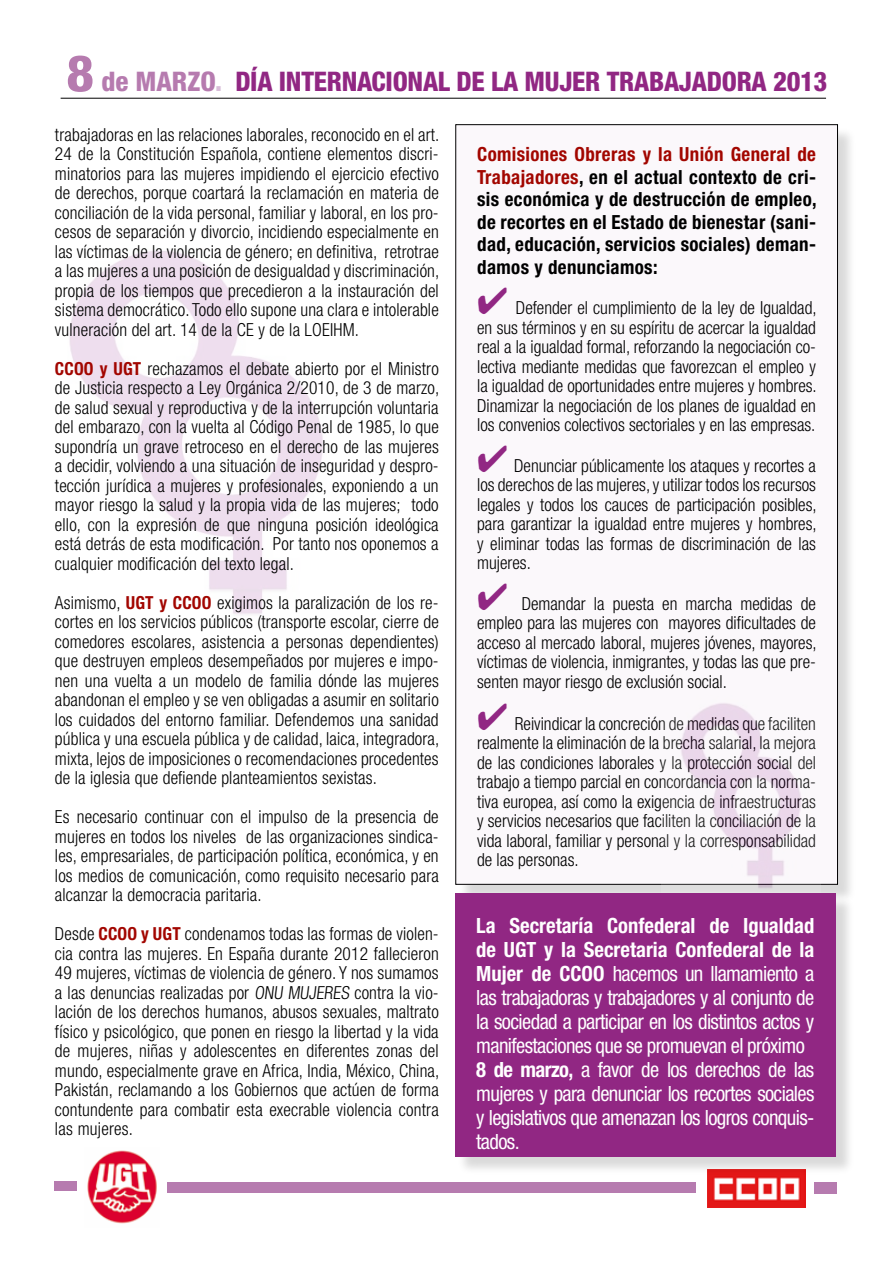
<style>
.page{position:relative;width:893px;height:1263px;background:#fff}
.page>*{position:absolute;margin:0;border:0;box-sizing:border-box;transform-origin:0 0}
.t1{font:800 condensed 27px "Helvetica Neue";letter-spacing:-.01em;color:#912783}
.t2{font:condensed 21px/24px "Helvetica Neue";letter-spacing:-.03em;color:#fff}
.t3{font:700 condensed 19.5px/22.5px "Helvetica Neue";letter-spacing:.02em;color:#000;text-align:justify}
.t4{font:300 condensed 18px/19.5px "Helvetica Neue";letter-spacing:.01em;color:#000;text-align:justify}
.s1{font-size:50.4px;color:#b67baf}
.s2{color:#b67baf}
.s3{color:#d9bed9}
.s4{font-weight:700;color:#a20600}
.s5{color:#a20600}
.s6{color:#912783}
.s7{font-weight:700}
</style>
<div class="page">
<img style="left:69px;top:251px;width:254px;height:364px">
<hr style="left:61px;top:98px;width:765px;height:1px;background:#000">
<img style="left:87px;top:1150px;width:70px;height:74px">
<img style="left:707px;top:1176px;width:98px;height:31px">
<div style="left:815px;top:1182px;width:22px;height:11px;background:#b67baf"></div>
<div style="left:167px;top:1182px;width:529px;height:10px;background:#b67baf"></div>
<div style="left:54px;top:1182px;width:23px;height:9px;background:#b67baf"></div>
<div style="left:457px;top:125px;width:400px;height:780px;background:#000;opacity:.15"></div>
<div style="left:456px;top:125px;width:381px;height:759px;background:#fbf8fb"></div>
<img style="left:662px;top:703px;width:159px;height:190px">
<div style="left:456px;top:893px;width:400px;height:283px;background:#000;opacity:.15"></div>
<div style="left:455px;top:893px;width:381px;height:263px;background:#912783"></div>
<h1 class="t1" style="left:67px;top:65px;width:762px"><span class="s1">8</span> <span class="s2">de MARZO</span><span class="s3">.</span> DÍA INTERNACIONAL DE LA MUJER TRABAJADORA 2013</h1>
<p class="t4" style="left:55px;top:124px;width:386px">trabajadoras en las relaciones laborales, reconocido en el art.<br>24 de la Constitución Española, contiene elementos discri&shy;minatorios para las mujeres impidiendo el ejercicio efectivo de derechos, porque coartará la reclamación en materia de conciliación de la vida personal, familiar y laboral, en los pro&shy;cesos de separación y divorcio, incidiendo especialmente en las víctimas de la violencia de género; en definitiva, retrotrae a las mujeres a una posición de desigualdad y discriminación, propia de los tiempos que precedieron a la instauración del sistema democrático. Todo ello supone una clara e intolerable vulneración del art. 14 de la CE y de la LOEIHM.</p>
<p class="t4" style="left:55px;top:358px;width:386px"><span class="s4">CCOO y UGT</span> rechazamos el debate abierto por el Ministro de Justicia respecto a Ley Orgánica 2/2010, de 3 de marzo, de salud sexual y reproductiva y de la interrupción voluntaria del embarazo, con la vuelta al Código Penal de 1985, lo que supondría un grave retroceso en el derecho de las mujeres a decidir, volviendo a una situación de inseguridad y despro&shy;tección jurídica a mujeres y profesionales, exponiendo a un mayor riesgo la salud y la propia vida de las mujeres; todo ello, con la expresión de que ninguna posición ideológica está detrás de esta modificación. Por tanto nos oponemos a cualquier modificación del texto legal.</p>
<p class="t4" style="left:55px;top:592px;width:386px">Asimismo, <span class="s4">UGT y CCOO</span> exigimos la paralización de los re&shy;cortes en los servicios públicos (transporte escolar, cierre de comedores escolares, asistencia a personas dependientes) que destruyen empleos desempeñados por mujeres e impo&shy;nen una vuelta a un modelo de familia dónde las mujeres abandonan el empleo y se ven obligadas a asumir en solitario los cuidados del entorno familiar. Defendemos una sanidad pública y una escuela pública y de calidad, laica, integradora, mixta, lejos de imposiciones o recomendaciones procedentes de la iglesia que defiende planteamientos sexistas.</p>
<p class="t4" style="left:55px;top:807px;width:385px">Es necesario continuar con el impulso de la presencia de mujeres en todos los niveles de las organizaciones sindica&shy;les, empresariales, de participación política, económica, y en los medios de comunicación, como requisito necesario para alcanzar la democracia paritaria.</p>
<p class="t4" style="left:55px;top:924px;width:386px">Desde <span class="s4">CCOO y UGT</span> condenamos todas las formas de violen&shy;cia contra las mujeres. En España durante 2012 fallecieron 49 mujeres, víctimas de violencia de género. Y nos sumamos a las denuncias realizadas por ONU MUJERES contra la vio&shy;lación de los derechos humanos, abusos sexuales, maltrato físico y psicológico, que ponen en riesgo la libertad y la vida de mujeres, niñas y adolescentes en diferentes zonas del mundo, especialmente grave en Africa, India, México, China, Pakistán, reclamando a los Gobiernos que actúen de forma contundente para combatir esta execrable violencia contra las mujeres.</p>
<p class="t3" style="left:477px;top:143px;width:341px"><span class="s5">Comisiones Obreras y la Unión General de Trabajadores</span>, en el actual contexto de cri&shy;sis económica y de destrucción de empleo, de recortes en el Estado de bienestar (sani&shy;dad, educación, servicios sociales) deman&shy;damos y denunciamos:</p>
<p class="t4" style="left:477px;top:298px;width:341px"><span class="s6">✔</span> Defender el cumplimiento de la ley de Igualdad, en sus términos y en su espíritu de acercar la igualdad real a la igualdad formal, reforzando la negociación co&shy;lectiva mediante medidas que favorezcan el empleo y la igualdad de oportunidades entre mujeres y hombres.<br>Dinamizar la negociación de los planes de igualdad en los convenios colectivos sectoriales y en las empresas.</p>
<p class="t4" style="left:477px;top:456px;width:341px"><span class="s6">✔</span> Denunciar públicamente los ataques y recortes a los derechos de las mujeres, y utilizar todos los recursos legales y todos los cauces de participación posibles, para garantizar la igualdad entre mujeres y hombres, y eliminar todas las formas de discriminación de las mujeres.</p>
<p class="t4" style="left:477px;top:594px;width:341px"><span class="s6">✔</span> Demandar la puesta en marcha medidas de empleo para las mujeres con mayores dificultades de acceso al mercado laboral, mujeres jóvenes, mayores, víctimas de violencia, inmigrantes, y todas las que pre&shy;senten mayor riesgo de exclusión social.</p>
<p class="t4" style="left:477px;top:714px;width:340px"><span class="s6">✔</span> Reivindicar la concreción de medidas que faciliten realmente la eliminación de la brecha salarial, la mejora de las condiciones laborales y la protección social del trabajo a tiempo parcial en concordancia con la norma&shy;tiva europea, así como la exigencia de infraestructuras y servicios necesarios que faciliten la conciliación de la vida laboral, familiar y personal y la corresponsabilidad de las personas.</p>
<p class="t2" style="left:476px;top:914px;width:340px"><span class="s7">La Secretaría Confederal de Igualdad de UGT y la Secretaria Confederal de la Mujer de CCOO</span> hacemos un llamamiento a las trabajadoras y trabajadores y al conjunto de la sociedad a participar en los distintos actos y manifestaciones que se promuevan el próximo <span class="s7">8 de marzo,</span> a favor de los derechos de las mujeres y para denunciar los recortes sociales y legislativos que amenazan los logros conquis&shy;tados.</p>
</div>
